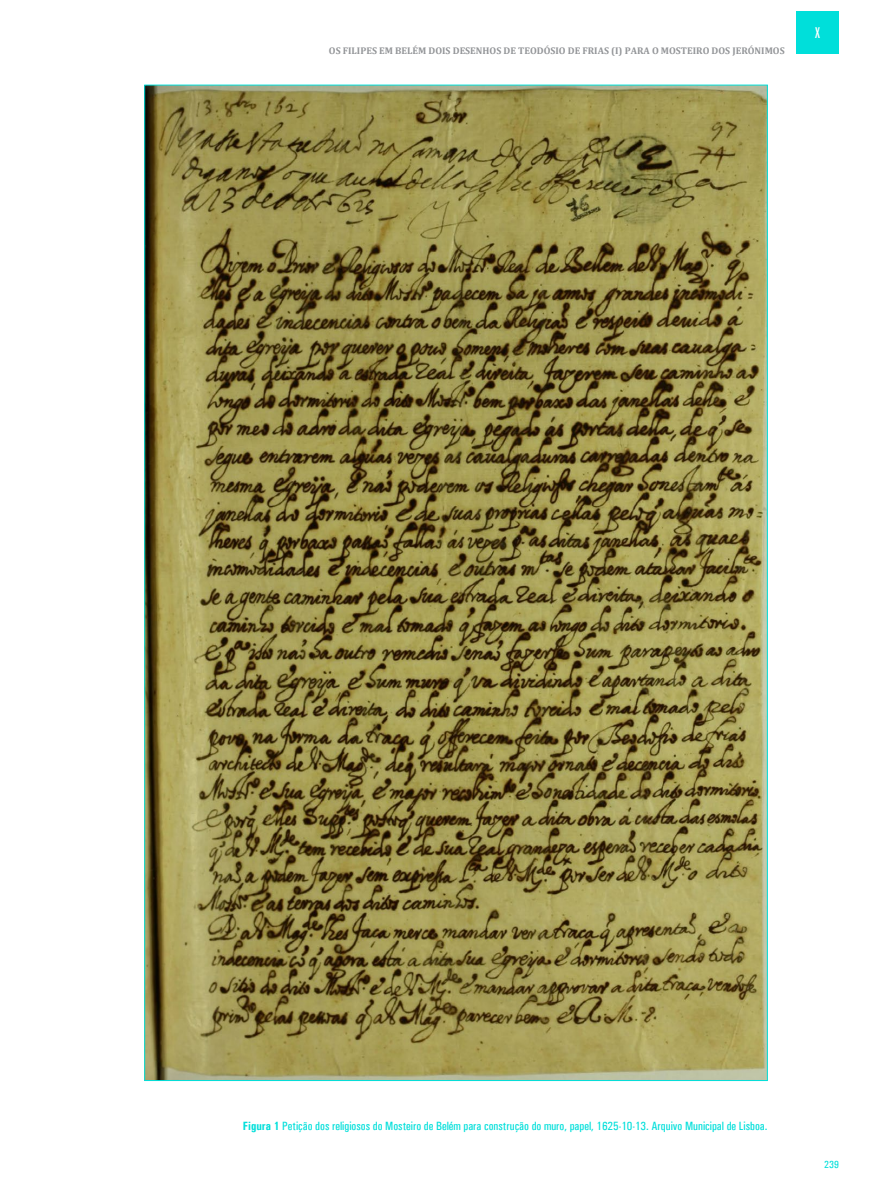
<style>
.page{position:relative;width:893px;height:1191px;background:#fff}
.page>*{position:absolute;margin:0;border:0;box-sizing:border-box;transform-origin:0 0}
.t1{font:extra-condensed 15px "Zurich BT";color:#fff}
.legenda{font:500 condensed 12px "Univers";color:#00dfda}
.t2{font:500 condensed 10.5px "Univers";color:#00dfda}
.t3{font:700 9.75px "Cambria";color:#939598}
.s1{font-weight:700}
</style>
<div class="page">
<div style="left:796px;top:11px;width:43px;height:43px;background:#00dfda"></div>
<img style="left:146px;top:87px;width:620px;height:992px">
<p class="t3" style="left:329px;top:44px;width:457px">OS FILIPES EM BELÉM DOIS DESENHOS DE TEODÓSIO DE FRIAS (I) PARA O MOSTEIRO DOS JERÓNIMOS</p>
<p class="t1" style="left:815px;top:24px;width:6px">X</p>
<p class="legenda" style="left:243px;top:1119px;width:526px"><span class="s1">Figura 1</span> Petição dos religiosos do Mosteiro de Belém para construção do muro, papel, 1625-10-13. Arquivo Municipal de Lisboa.</p>
<p class="t2" style="left:824px;top:1158px;width:16px">239</p>
</div>
